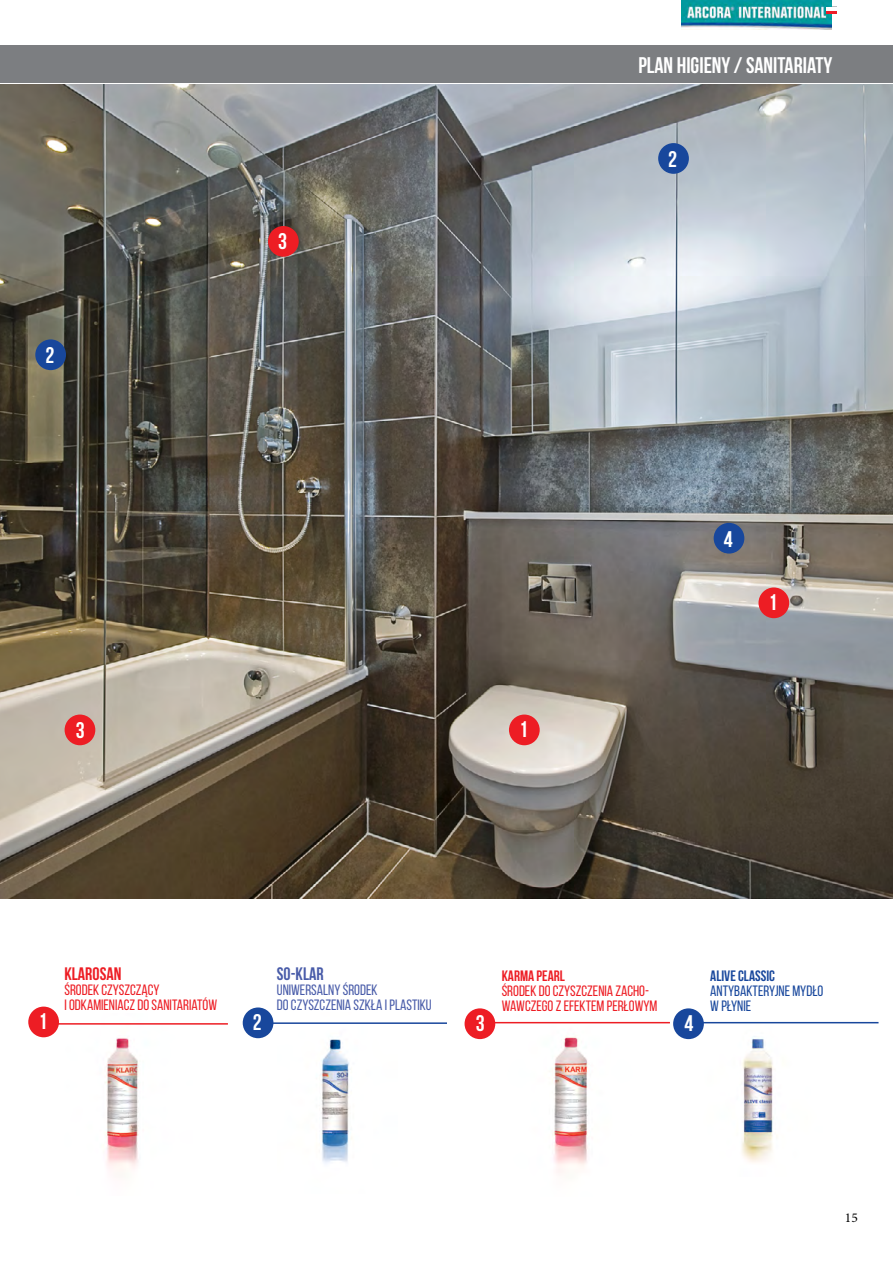
<style>
.page{position:relative;width:893px;height:1263px;background:#fff}
.page>*{position:absolute;margin:0;border:0;box-sizing:border-box;transform-origin:0 0}
.t1{font:700 22.5px "Bebas Neue";color:#fff}
.t2{font:700 18px "Bebas Neue";color:#ed1d24}
.t3{font:700 18px "Bebas Neue";color:#495ca9}
.t4{font:15px/15px "Bebas Neue";color:#ed1d24}
.t5{font:15px/15px "Bebas Neue";color:#495ca9}
.t6{font:15px/15px "Bebas Neue";color:#18479c}
.t7{font:700 15px "Bebas Neue";color:#18479c}
.t8{font:700 15px "Bebas Neue";color:#ed1d24}
.t9{font:13.5px "Minion Pro";color:#000}
</style>
<div class="page">
<img style="left:499px;top:1021px;width:145px;height:152px">
<img style="left:320px;top:1039px;width:32px;height:125px">
<img style="left:56px;top:1014px;width:136px;height:158px">
<img style="left:0;top:85px;width:893px;height:814px">
<div style="left:35px;top:339px;width:31px;height:31px;background:#18479c;border-radius:50%"></div>
<hr style="left:269px;top:1022px;width:178px;height:2px;background:#18479c">
<div style="left:268px;top:226px;width:31px;height:31px;background:#ed1d24;border-radius:50%"></div>
<hr style="left:492px;top:1022px;width:178px;height:1px;background:#ed1d24">
<div style="left:509px;top:714px;width:31px;height:31px;background:#ed1d24;border-radius:50%"></div>
<div style="left:65px;top:714px;width:30px;height:31px;background:#ed1d24;border-radius:50%"></div>
<hr style="left:50px;top:1023px;width:178px;height:1px;background:#ed1d24">
<div style="left:758px;top:587px;width:31px;height:31px;background:#ed1d24;border-radius:50%"></div>
<div style="left:714px;top:523px;width:30px;height:31px;background:#18479c;border-radius:50%"></div>
<div style="left:658px;top:143px;width:31px;height:31px;background:#18479c;border-radius:50%"></div>
<div style="left:243px;top:1007px;width:30px;height:31px;background:#18479c;border-radius:50%"></div>
<div style="left:465px;top:1008px;width:30px;height:31px;background:#ed1d24;border-radius:50%"></div>
<div style="left:28px;top:1006px;width:31px;height:31px;background:#ed1d24;border-radius:50%"></div>
<img style="left:682px;top:0;width:149px;height:1px">
<img style="left:682px;top:1px;width:149px;height:29px">
<svg style="left:826px;top:11px;width:11px;height:3px"></svg>
<hr style="left:826px;top:7px;width:11px;height:4px;background:#fff">
<div style="left:0;top:45px;width:893px;height:38px;background:#7c7e81"></div>
<img style="left:698px;top:1021px;width:125px;height:142px">
<hr style="left:700px;top:1022px;width:178px;height:1px;background:#18479c">
<div style="left:673px;top:1008px;width:31px;height:31px;background:#18479c;border-radius:50%"></div>
<h1 class="t1" style="left:45px;top:343px;width:10px">2</h1>
<h1 class="t1" style="left:278px;top:229px;width:10px">3</h1>
<h1 class="t1" style="left:76px;top:718px;width:10px">3</h1>
<h1 class="t1" style="left:519px;top:717px;width:10px">1</h1>
<h1 class="t1" style="left:638px;top:53px;width:195px">PLAN HIGIENY / SANITARIATY</h1>
<h1 class="t1" style="left:668px;top:147px;width:10px">2</h1>
<h1 class="t1" style="left:724px;top:526px;width:10px">4</h1>
<h1 class="t1" style="left:769px;top:590px;width:10px">1</h1>
<p class="t2" style="left:64px;top:964px;width:58px">KLAROSAN</p>
<p class="t4" style="left:64px;top:982px;width:154px">ŚRODEK CZYSZCZĄCY<br>I ODKAMIENIACZ DO SANITARIATÓW</p>
<p class="t3" style="left:277px;top:964px;width:48px">SO-KLAR</p>
<p class="t5" style="left:277px;top:982px;width:156px">UNIWERSALNY ŚRODEK<br>DO CZYSZCZENIA SZKŁA I PLASTIKU</p>
<h1 class="t1" style="left:38px;top:1009px;width:10px">1</h1>
<h1 class="t1" style="left:253px;top:1010px;width:10px">2</h1>
<h1 class="t1" style="left:476px;top:1011px;width:10px">3</h1>
<p class="t8" style="left:502px;top:967px;width:65px">KARMA PEARL</p>
<p class="t4" style="left:502px;top:983px;width:157px">ŚRODEK DO CZYSZCZENIA ZACHO-<br>WAWCZEGO Z EFEKTEM PERŁOWYM</p>
<h1 class="t1" style="left:684px;top:1011px;width:10px">4</h1>
<p class="t7" style="left:710px;top:967px;width:66px">ALIVE CLASSIC</p>
<p class="t6" style="left:710px;top:983px;width:115px">ANTYBAKTERYJNE MYDŁO<br>W PŁYNIE</p>
<p class="t9" style="left:845px;top:1208px;width:14px">15</p>
</div>
